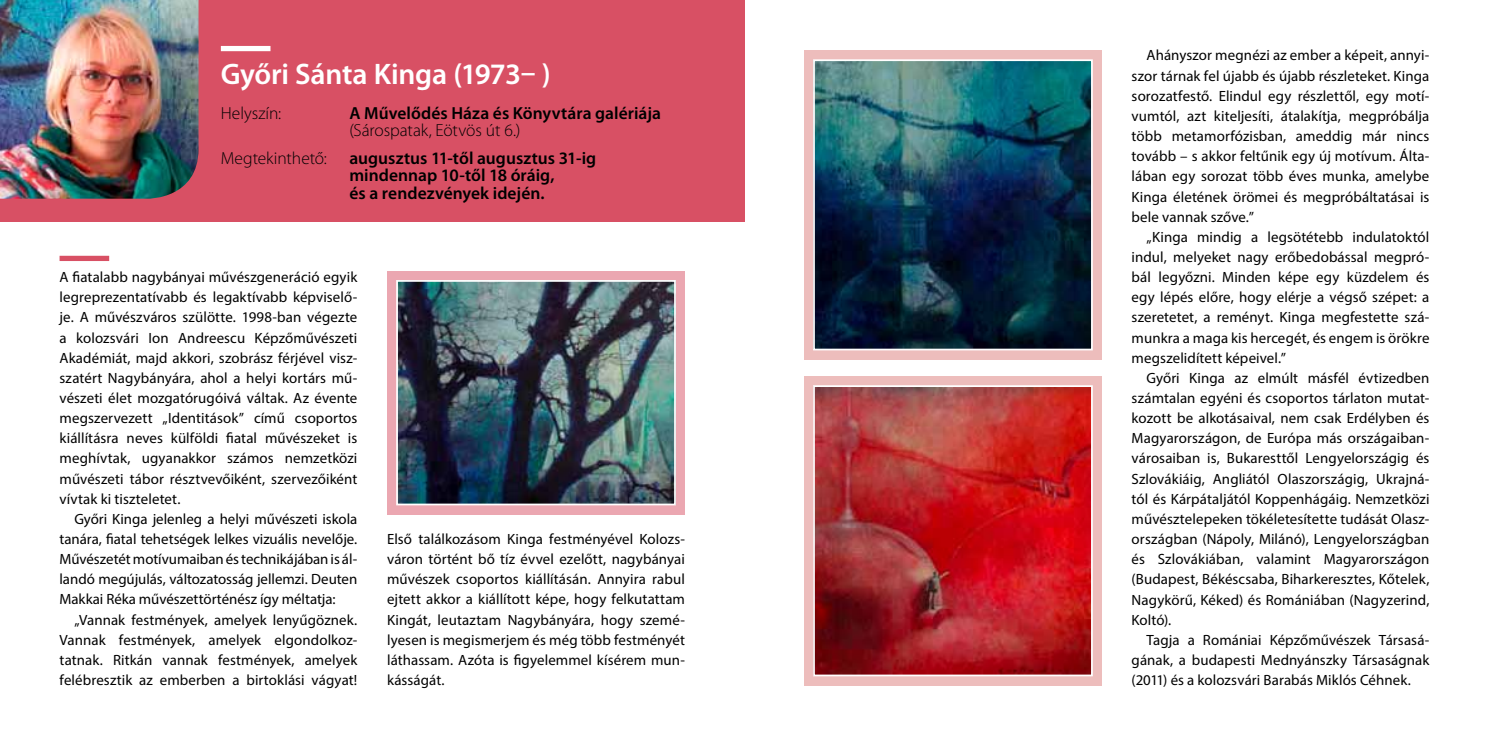
<style>
.page{position:relative;width:1489px;height:745px;background:#fff}
.page>*{position:absolute;margin:0;border:0;box-sizing:border-box;transform-origin:0 0}
.t1{font:600 29.75px "Myriad Pro";letter-spacing:-.01em;color:#fff}
.t2{font:600 17.5px/17.5px "Myriad Pro";color:#000}
.t3{font:300 17.5px "Myriad Pro";letter-spacing:-.005em;color:#000}
.t4{font:14.88px/20.1px "Myriad Pro";letter-spacing:.005em;color:#000;text-align:justify}
</style>
<div class="page">
<div style="left:0;top:0;width:744px;height:221px;background:#d85064"></div>
<img style="left:0;top:0;width:198px;height:198px">
<div style="left:60px;top:255px;width:49px;height:6px;background:#d85064"></div>
<div style="left:221px;top:46px;width:49px;height:5px;background:#fff"></div>
<div style="left:804px;top:376px;width:297px;height:309px;background:#edbdbc"></div>
<img style="left:816px;top:388px;width:273px;height:285px">
<div style="left:813px;top:385px;width:279px;height:291px;border:2px solid #fff"></div>
<div style="left:804px;top:50px;width:297px;height:309px;background:#edbdbc"></div>
<img style="left:816px;top:62px;width:273px;height:285px">
<div style="left:813px;top:59px;width:279px;height:291px;border:2px solid #fff"></div>
<div style="left:387px;top:270px;width:298px;height:244px;background:#eba7b1"></div>
<img style="left:399px;top:283px;width:274px;height:219px">
<div style="left:396px;top:280px;width:280px;height:225px;border:2px solid #fff"></div>
<h1 class="t1" style="left:221px;top:55px;width:331px">Győri Sánta Kinga (1973– )</h1>
<p class="t3" style="left:221px;top:103px;width:62px">Helyszín:</p>
<p class="t3" style="left:221px;top:148px;width:107px">Megtekinthető:</p>
<p class="t2" style="left:349px;top:103px;width:313px">A Művelődés Háza és Könyvtára galériája</p>
<p class="t3" style="left:349px;top:121px;width:172px">(Sárospatak, Eötvös út 6.)</p>
<p class="t2" style="left:349px;top:148px;width:248px">augusztus 11-től augusztus 31-ig mindennap 10-től 18 óráig,<br>és a rendezvények idején.</p>
<p class="t4" style="left:60px;top:266px;width:299px">A fiatalabb nagybányai művészgeneráció egyik legreprezentatívabb és legaktívabb képviselő&shy;je. A művészváros szülötte. 1998-ban végezte a kolozsvári Ion Andreescu Képzőművészeti Akadémiát, majd akkori, szobrász férjével vis - szatért Nagybányára, ahol a helyi kortárs mű&shy;vészeti élet mozgatórugóivá váltak. Az évente megszervezett „Identitások” című csoportos kiállításra neves külföldi fiatal művészeket is meghívtak, ugyanakkor számos nemzetközi művészeti tábor résztvevőiként, szervezőiként vívtak ki tiszteletet.</p>
<p class="t4" style="left:60px;top:508px;width:299px;text-indent:15px">Győri Kinga jelenleg a helyi művészeti iskola tanára, fiatal tehetségek lelkes vizuális nevelője.<br>Művészetét motívumaiban és technikájában is ál&shy;landó megújulás, változatosság jellemzi. Deuten Makkai Réka művészettörténész így méltatja:</p>
<p class="t4" style="left:60px;top:609px;width:299px;text-indent:15px">„Vannak festmények, amelyek lenyűgöznek.<br>Vannak festmények, amelyek elgondolkoz&shy;tatnak. Ritkán vannak festmények, amelyek felébresztik az emberben a birtoklási vágyat!</p>
<p class="t4" style="left:387px;top:528px;width:299px">Első találkozásom Kinga festményével Kolozs&shy;váron történt bő tíz évvel ezelőtt, nagybányai művészek csoportos kiállításán. Annyira rabul ejtett akkor a kiállított képe, hogy felkutattam Kingát, leutaztam Nagybányára, hogy szemé&shy;lyesen is megismerjem és még több festményét láthassam. Azóta is figyelemmel kísérem mun&shy;kásságát.</p>
<p class="t4" style="left:1131px;top:45px;width:299px;text-indent:15px">Ahányszor megnézi az ember a képeit, annyi&shy;szor tárnak fel újabb és újabb részleteket. Kinga sorozatfestő. Elindul egy részlettől, egy motí&shy;vumtól, azt kiteljesíti, átalakítja, megpróbálja több metamorfózisban, ameddig már nincs tovább – s akkor feltűnik egy új motívum. Álta&shy;lában egy sorozat több éves munka, amelybe Kinga életének örömei és megpróbáltatásai is bele vannak szőve.”</p>
<p class="t4" style="left:1131px;top:226px;width:299px;text-indent:15px">„Kinga mindig a legsötétebb indulatoktól indul, melyeket nagy erőbedobással megpró&shy;bál legyőzni. Minden képe egy küzdelem és egy lépés előre, hogy elérje a végső szépet: a szeretetet, a reményt. Kinga megfestette szá&shy;munkra a maga kis hercegét, és engem is örökre megszelidített képeivel.”</p>
<p class="t4" style="left:1131px;top:367px;width:299px;text-indent:15px">Győri Kinga az elmúlt másfél évtizedben számtalan egyéni és csoportos tárlaton mutat&shy;kozott be alkotásaival, nem csak Erdélyben és Magyarországon, de Európa más országaiban&shy;városaiban is, Bukaresttől Lengyelországig és Szlovákiáig, Angliától Olaszországig, Ukrajná&shy;tól és Kárpátaljától Koppenhágáig. Nemzetközi művésztelepeken tökéletesítette tudását Olasz&shy;országban (Nápoly, Milánó), Lengyelországban és Szlovákiában, valamint Magyarországon (Budapest, Békéscsaba, Biharkeresztes, Kőtelek, Nagykörű, Kéked) és Romániában (Nagyzerind, Koltó).</p>
<p class="t4" style="left:1131px;top:629px;width:299px;text-indent:15px">Tagja a Romániai Képzőművészek Társasá&shy;gának, a budapesti Mednyánszky Társaságnak (2011) és a kolozsvári Barabás Miklós Céhnek.</p>
</div>
